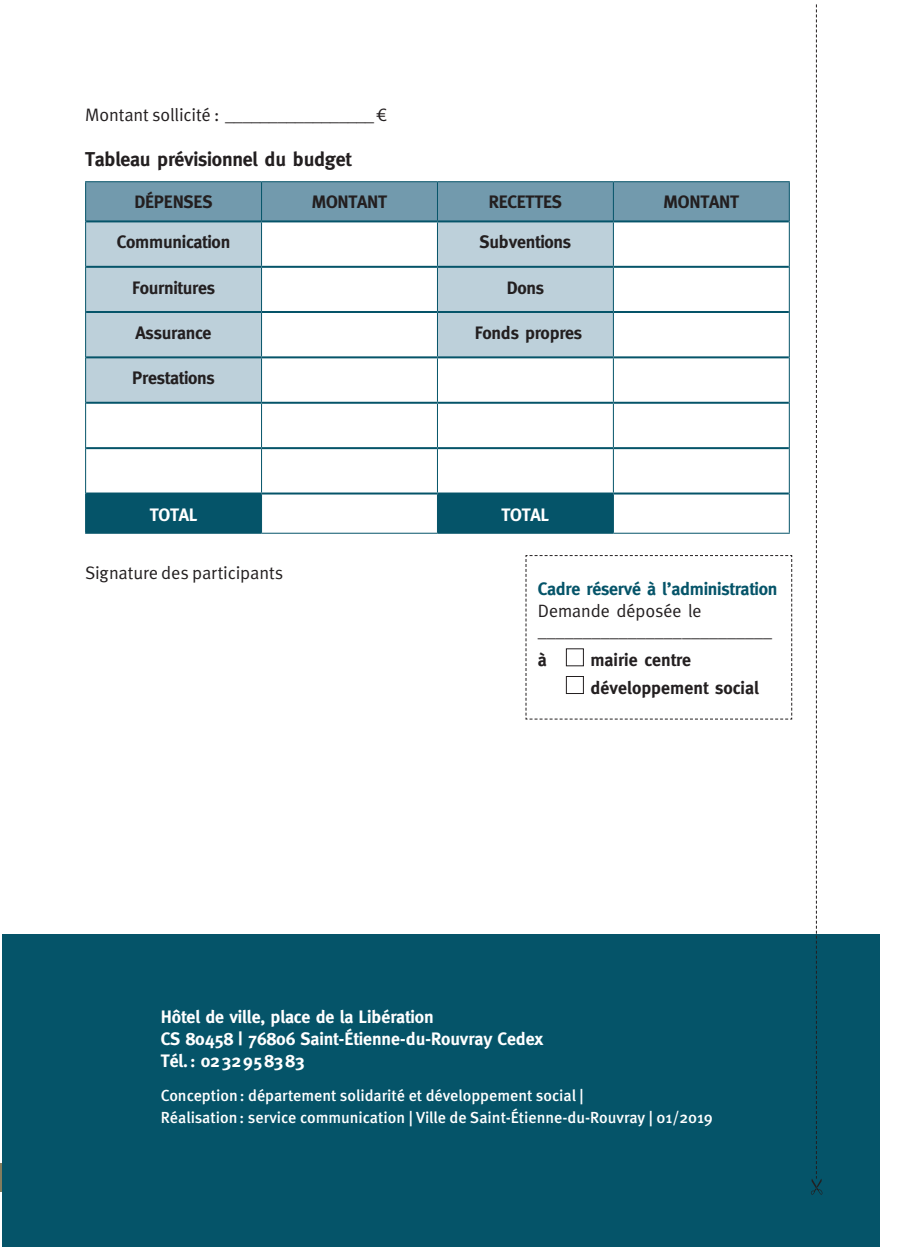
<style>
.page{position:relative;width:908px;height:1248px;background:#fff}
.page>*{position:absolute;margin:0;border:0;box-sizing:border-box;transform-origin:0 0}
.t1{font:700 20px "Meta";letter-spacing:-.015em;color:#231f20}
.t2{font:700 18px/27.6px "Meta";letter-spacing:-.015em;color:#231f20}
.t3{font:700 18px/22px "Meta";letter-spacing:-.005em;color:#fff}
.t4{font:18px "Meta Normal LF";letter-spacing:-.01em;color:#231f20}
.t5{font:18px/20px "Meta";color:#231f20}
.t6{font:700 18px "Meta";letter-spacing:-.015em;color:#055469}
.t7{font:500 16px/22px "Meta";color:#fff}
</style>
<div class="page">
<div style="left:0;top:1162px;width:85px;height:29px;background:#847c5d"></div>
<div style="left:2px;top:934px;width:877px;height:312px;background:#055469"></div>
<svg style="left:525px;top:555px;width:267px;height:165px"></svg>
<div style="left:86px;top:182px;width:702px;height:38px;background:#729aad"></div>
<svg style="left:86px;top:222px;width:526px;height:180px;fill:#bdd0da"></svg>
<svg style="left:86px;top:494px;width:526px;height:38px"></svg>
<hr style="left:85px;top:181px;width:176px;height:1px;background:#055469">
<hr style="left:85px;top:182px;width:1px;height:39px;background:#055469">
<hr style="left:261px;top:181px;width:176px;height:1px;background:#055469">
<hr style="left:261px;top:182px;width:1px;height:38px;background:#055469">
<hr style="left:437px;top:181px;width:176px;height:1px;background:#055469">
<hr style="left:437px;top:182px;width:1px;height:38px;background:#055469">
<hr style="left:613px;top:181px;width:176px;height:1px;background:#055469">
<hr style="left:612px;top:182px;width:1px;height:38px;background:#055469">
<hr style="left:788px;top:182px;width:1px;height:39px;background:#055469">
<hr style="left:85px;top:221px;width:1px;height:46px;background:#055469">
<hr style="left:261px;top:222px;width:1px;height:44px;background:#055469">
<hr style="left:437px;top:222px;width:1px;height:44px;background:#055469">
<hr style="left:612px;top:222px;width:1px;height:44px;background:#055469">
<hr style="left:788px;top:221px;width:1px;height:46px;background:#055469">
<hr style="left:85px;top:267px;width:1px;height:45px;background:#055469">
<hr style="left:261px;top:268px;width:1px;height:43px;background:#055469">
<hr style="left:437px;top:268px;width:1px;height:43px;background:#055469">
<hr style="left:612px;top:268px;width:1px;height:43px;background:#055469">
<hr style="left:788px;top:267px;width:1px;height:45px;background:#055469">
<hr style="left:85px;top:312px;width:1px;height:45px;background:#055469">
<hr style="left:261px;top:313px;width:1px;height:43px;background:#055469">
<hr style="left:437px;top:313px;width:1px;height:43px;background:#055469">
<hr style="left:612px;top:313px;width:1px;height:43px;background:#055469">
<hr style="left:788px;top:312px;width:1px;height:45px;background:#055469">
<hr style="left:85px;top:357px;width:1px;height:46px;background:#055469">
<hr style="left:261px;top:358px;width:1px;height:44px;background:#055469">
<hr style="left:437px;top:358px;width:1px;height:44px;background:#055469">
<hr style="left:612px;top:358px;width:1px;height:44px;background:#055469">
<hr style="left:788px;top:357px;width:1px;height:46px;background:#055469">
<hr style="left:85px;top:403px;width:1px;height:45px;background:#055469">
<hr style="left:261px;top:404px;width:1px;height:43px;background:#055469">
<hr style="left:437px;top:404px;width:1px;height:43px;background:#055469">
<hr style="left:612px;top:404px;width:1px;height:43px;background:#055469">
<hr style="left:788px;top:403px;width:1px;height:45px;background:#055469">
<hr style="left:85px;top:448px;width:1px;height:45px;background:#055469">
<hr style="left:261px;top:449px;width:1px;height:43px;background:#055469">
<hr style="left:437px;top:449px;width:1px;height:43px;background:#055469">
<hr style="left:612px;top:449px;width:1px;height:43px;background:#055469">
<hr style="left:788px;top:448px;width:1px;height:45px;background:#055469">
<hr style="left:85px;top:493px;width:1px;height:39px;background:#055469">
<hr style="left:261px;top:494px;width:1px;height:38px;background:#055469">
<hr style="left:437px;top:494px;width:1px;height:38px;background:#055469">
<hr style="left:612px;top:494px;width:1px;height:38px;background:#055469">
<hr style="left:788px;top:493px;width:1px;height:39px;background:#055469">
<hr style="left:85px;top:532px;width:176px;height:1px;background:#055469">
<hr style="left:261px;top:532px;width:176px;height:1px;background:#055469">
<hr style="left:437px;top:532px;width:176px;height:1px;background:#055469">
<hr style="left:613px;top:532px;width:176px;height:1px;background:#055469">
<hr style="left:86px;top:220px;width:175px;height:2px;background:#055469">
<hr style="left:261px;top:220px;width:176px;height:2px;background:#055469">
<hr style="left:437px;top:220px;width:176px;height:2px;background:#055469">
<hr style="left:613px;top:220px;width:175px;height:2px;background:#055469">
<hr style="left:86px;top:266px;width:175px;height:2px;background:#055469">
<hr style="left:261px;top:266px;width:176px;height:2px;background:#055469">
<hr style="left:437px;top:266px;width:176px;height:2px;background:#055469">
<hr style="left:613px;top:266px;width:175px;height:2px;background:#055469">
<hr style="left:86px;top:311px;width:175px;height:2px;background:#055469">
<hr style="left:261px;top:311px;width:176px;height:2px;background:#055469">
<hr style="left:437px;top:311px;width:176px;height:2px;background:#055469">
<hr style="left:613px;top:311px;width:175px;height:2px;background:#055469">
<hr style="left:86px;top:356px;width:175px;height:2px;background:#055469">
<hr style="left:261px;top:356px;width:176px;height:2px;background:#055469">
<hr style="left:437px;top:356px;width:176px;height:2px;background:#055469">
<hr style="left:613px;top:356px;width:175px;height:2px;background:#055469">
<hr style="left:86px;top:402px;width:175px;height:2px;background:#055469">
<hr style="left:261px;top:402px;width:176px;height:2px;background:#055469">
<hr style="left:437px;top:402px;width:176px;height:2px;background:#055469">
<hr style="left:613px;top:402px;width:175px;height:2px;background:#055469">
<hr style="left:86px;top:447px;width:175px;height:2px;background:#055469">
<hr style="left:261px;top:447px;width:176px;height:2px;background:#055469">
<hr style="left:437px;top:447px;width:176px;height:2px;background:#055469">
<hr style="left:613px;top:447px;width:175px;height:2px;background:#055469">
<hr style="left:86px;top:492px;width:175px;height:2px;background:#055469">
<hr style="left:261px;top:492px;width:176px;height:2px;background:#055469">
<hr style="left:437px;top:492px;width:176px;height:2px;background:#055469">
<hr style="left:613px;top:492px;width:175px;height:2px;background:#055469">
<svg style="left:811px;top:4px;width:11px;height:1190px"></svg>
<p class="t4" style="left:85px;top:104px;width:304px">Montant sollicité : _________________€</p>
<p class="t1" style="left:85px;top:148px;width:268px">Tableau prévisionnel du budget</p>
<p class="t2" style="left:134px;top:188px;width:80px">DÉPENSES</p>
<p class="t2" style="left:311px;top:188px;width:77px">MONTANT</p>
<p class="t2" style="left:488px;top:188px;width:75px">RECETTES</p>
<p class="t2" style="left:663px;top:188px;width:77px">MONTANT</p>
<p class="t2" style="left:117px;top:228px;width:115px">Communication</p>
<p class="t2" style="left:479px;top:228px;width:93px">Subventions</p>
<p class="t2" style="left:132px;top:274px;width:85px">Fournitures</p>
<p class="t2" style="left:506px;top:274px;width:39px">Dons</p>
<p class="t2" style="left:135px;top:319px;width:77px">Assurance</p>
<p class="t2" style="left:474px;top:319px;width:109px">Fonds propres</p>
<p class="t2" style="left:132px;top:364px;width:84px">Prestations</p>
<p class="t3" style="left:150px;top:503px;width:49px">TOTAL</p>
<p class="t3" style="left:501px;top:503px;width:49px">TOTAL</p>
<p class="t4" style="left:85px;top:562px;width:200px">Signature des participants</p>
<p class="t6" style="left:537px;top:578px;width:241px">Cadre réservé à l’administration</p>
<p class="t5" style="left:537px;top:600px;width:235px">Demande déposée le __________________________</p>
<p class="t2" style="left:537px;top:646px;width:10px">à</p>
<p class="t2" style="left:590px;top:646px;width:170px">mairie centre développement social</p>
<p class="t3" style="left:161px;top:1005px;width:384px">Hôtel de ville, place de la Libération<br>CS 80458 | 76806 Saint-Étienne-du-Rouvray Cedex<br>Tél.: 0232958383</p>
<p class="t7" style="left:161px;top:1083px;width:553px">Conception: département solidarité et développement social |<br>Réalisation: service communication | Ville de Saint-Étienne-du-Rouvray | 01/2019</p>
</div>
